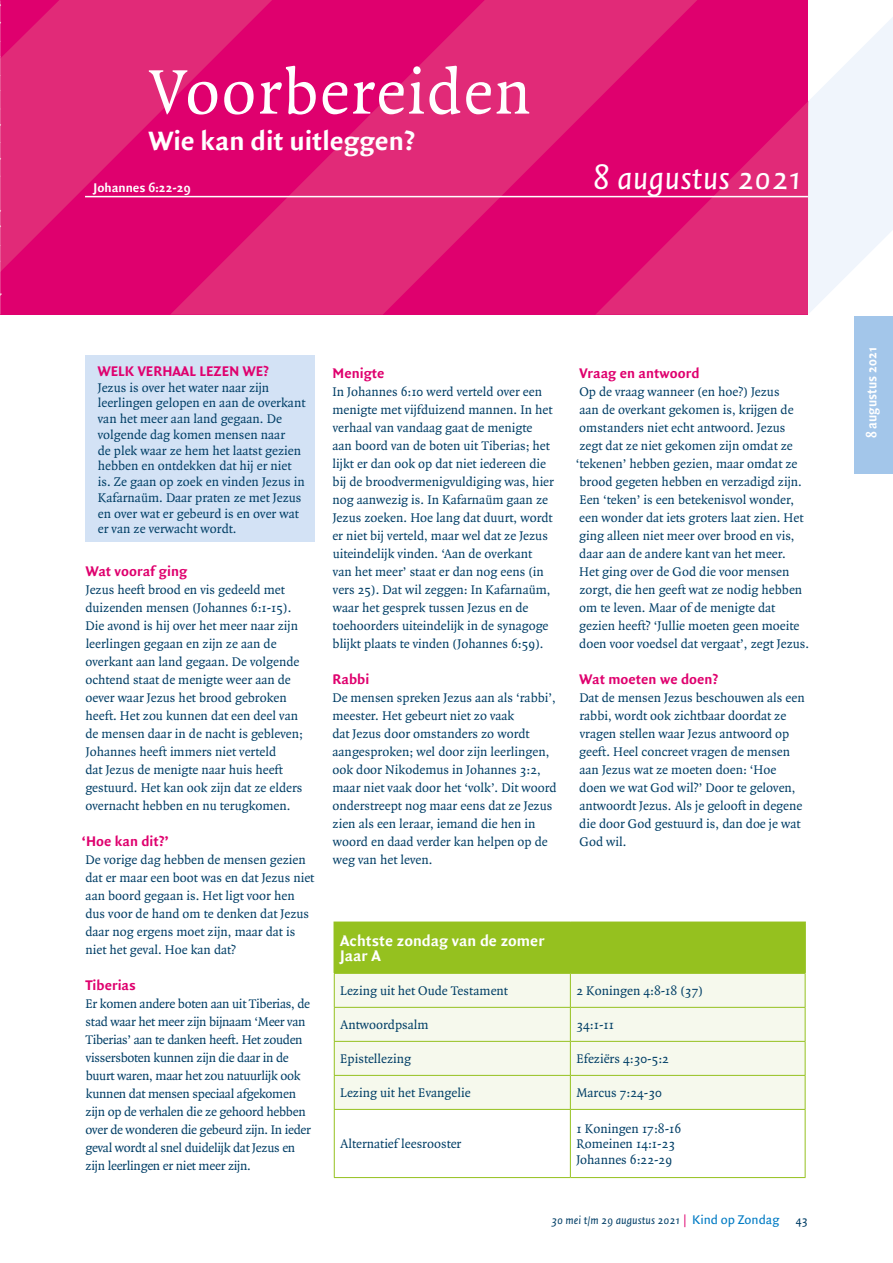
<style>
.page{position:relative;width:893px;height:1263px;background:#fff}
.page>*{position:absolute;margin:0;border:0;box-sizing:border-box;transform-origin:0 0}
.t1{font:67.5px "Quadraat";letter-spacing:.02em;color:#fff}
.t2{font:italic 34.35px "Quadraat Sans";color:#fff}
.t3{font:700 28.5px "Quadraat Sans";color:#fff}
.t4{font:700 16.5px/15.8px "Quadraat Sans";color:#fff}
.t5{font:700 15px "Quadraat Sans";color:#df006e}
.t6{font:700 15px "Quadraat Sans";color:#fff;scale:.9 1}
.t7{font:13.5px/18px "Quadraat";color:#003e66}
.t8{font:13.5px/18px "Quadraat";letter-spacing:-.02em;color:#003e66}
.t9{font:700 13.5px "Quadraat Sans";color:#fff}
.t10{font:italic 12px "Quadraat Sans";color:#003e66}
.s1{font-family:"Quadraat";font-style:normal;color:#df006e}
.s2{font-style:normal;font-size:13.5px;color:#007bc4}
.s3{font-style:normal}
</style>
<div class="page">
<div style="left:0;top:0;width:808px;height:315px;background:#df006e"></div>
<svg style="left:4px;top:0;width:166px;height:268px;fill:#e12a78"></svg>
<svg style="left:170px;top:0;width:527px;height:315px"></svg>
<svg style="left:595px;top:101px;width:213px;height:214px"></svg>
<hr style="left:85px;top:196px;width:723px;height:1px;background:#fff">
<svg style="left:808px;top:17px;width:85px;height:296px"></svg>
<div style="left:855px;top:316px;width:38px;height:158px;background:#a3c6ea"></div>
<div style="left:85px;top:355px;width:230px;height:186px;background:#d3e2f5"></div>
<svg style="left:0;top:0;width:4px;height:315px"></svg>
<div style="left:334px;top:922px;width:471px;height:51px;background:#95c11f"></div>
<div style="left:335px;top:974px;width:470px;height:135px;background:#f6f9ed"></div>
<svg style="left:569px;top:1110px;width:236px;height:67px"></svg>
<hr style="left:333px;top:921px;width:237px;height:2px;background:#95c11f">
<hr style="left:333px;top:923px;width:2px;height:50px;background:#95c11f">
<hr style="left:570px;top:921px;width:236px;height:2px;background:#95c11f">
<hr style="left:804px;top:923px;width:2px;height:50px;background:#95c11f">
<hr style="left:334px;top:973px;width:236px;height:1px;background:#95c11f">
<hr style="left:334px;top:974px;width:1px;height:33px;background:#95c11f">
<hr style="left:570px;top:973px;width:235px;height:1px;background:#95c11f">
<hr style="left:570px;top:974px;width:1px;height:33px;background:#95c11f">
<hr style="left:805px;top:974px;width:1px;height:33px;background:#95c11f">
<hr style="left:334px;top:1007px;width:236px;height:1px;background:#95c11f">
<hr style="left:334px;top:1008px;width:1px;height:33px;background:#95c11f">
<hr style="left:570px;top:1007px;width:235px;height:1px;background:#95c11f">
<hr style="left:570px;top:1008px;width:1px;height:33px;background:#95c11f">
<hr style="left:805px;top:1008px;width:1px;height:33px;background:#95c11f">
<hr style="left:334px;top:1041px;width:236px;height:1px;background:#95c11f">
<hr style="left:334px;top:1042px;width:1px;height:33px;background:#95c11f">
<hr style="left:570px;top:1041px;width:235px;height:1px;background:#95c11f">
<hr style="left:570px;top:1042px;width:1px;height:33px;background:#95c11f">
<hr style="left:805px;top:1042px;width:1px;height:33px;background:#95c11f">
<hr style="left:334px;top:1075px;width:236px;height:1px;background:#95c11f">
<hr style="left:334px;top:1076px;width:1px;height:33px;background:#95c11f">
<hr style="left:570px;top:1075px;width:235px;height:1px;background:#95c11f">
<hr style="left:570px;top:1076px;width:1px;height:33px;background:#95c11f">
<hr style="left:805px;top:1076px;width:1px;height:33px;background:#95c11f">
<hr style="left:334px;top:1109px;width:236px;height:1px;background:#95c11f">
<hr style="left:334px;top:1110px;width:1px;height:67px;background:#95c11f">
<hr style="left:570px;top:1109px;width:235px;height:1px;background:#95c11f">
<hr style="left:570px;top:1110px;width:1px;height:67px;background:#95c11f">
<hr style="left:805px;top:1110px;width:1px;height:67px;background:#95c11f">
<hr style="left:334px;top:1177px;width:236px;height:1px;background:#95c11f">
<hr style="left:570px;top:1177px;width:235px;height:1px;background:#95c11f">
<h1 class="t1" style="left:149px;top:57px;width:384px">Voorbereiden</h1>
<h3 class="t3" style="left:149px;top:124px;width:267px">Wie kan dit uitleggen?</h3>
<p class="t9" style="left:94px;top:180px;width:98px">Johannes 6:22-29</p>
<h2 class="t2" style="left:593px;top:160px;width:211px">8 augustus 2021</h2>
<p class="t5" style="left:98px;top:362px;width:173px">WELK VERHAAL LEZEN WE?</p>
<p class="t7" style="left:98px;top:380px;width:209px;line-height:15.8px">Jezus is over het water naar zijn leerlingen gelopen en aan de overkant van het meer aan land gegaan. De volgende dag komen mensen naar<br>de plek waar ze hem het laatst gezien hebben en ontdekken dat hij er niet is. Ze gaan op zoek en vinden Jezus in Kafarnaüm. Daar praten ze met Jezus en over wat er gebeurd is en over wat er van ze verwacht wordt.</p>
<p class="t5" style="left:86px;top:563px;width:103px">Wat vooraf ging</p>
<p class="t7" style="left:85px;top:581px;width:219px">Jezus heeft brood en vis gedeeld met duizenden mensen (Johannes 6:1-15).<br>Die avond is hij over het meer naar zijn leerlingen gegaan en zijn ze aan de overkant aan land gegaan. De volgende ochtend staat de menigte weer aan de oever waar Jezus het brood gebroken heeft. Het zou kunnen dat een deel van de mensen daar in de nacht is gebleven; Johannes heeft immers niet verteld<br>dat Jezus de menigte naar huis heeft gestuurd. Het kan ook zijn dat ze elders overnacht hebben en nu terugkomen.</p>
<p class="t5" style="left:82px;top:833px;width:88px">‘Hoe kan dit?’</p>
<p class="t7" style="left:85px;top:851px;width:230px">De vorige dag hebben de mensen gezien dat er maar een boot was en dat Jezus niet aan boord gegaan is. Het ligt voor hen dus voor de hand om te denken dat Jezus daar nog ergens moet zijn, maar dat is niet het geval. Hoe kan dat?</p>
<p class="t5" style="left:85px;top:977px;width:52px">Tiberias</p>
<p class="t8" style="left:85px;top:995px;width:227px">Er komen andere boten aan uit Tiberias, de stad waar het meer zijn bijnaam ‘Meer van Tiberias’ aan te danken heeft. Het zouden vissersboten kunnen zijn die daar in de buurt waren, maar het zou natuurlijk ook kunnen dat mensen speciaal afgekomen zijn op de verhalen die ze gehoord hebben over de wonderen die gebeurd zijn. In ieder geval wordt al snel duidelijk dat Jezus en zijn leerlingen er niet meer zijn.</p>
<p class="t5" style="left:333px;top:365px;width:53px">Menigte</p>
<p class="t7" style="left:332px;top:383px;width:223px">In Johannes 6:10 werd verteld over een menigte met vijfduizend mannen. In het verhaal van vandaag gaat de menigte aan boord van de boten uit Tiberias; het lijkt er dan ook op dat niet iedereen die bij de broodvermenigvuldiging was, hier nog aanwezig is. In Kafarnaüm gaan ze Jezus zoeken. Hoe lang dat duurt, wordt er niet bij verteld, maar wel dat ze Jezus uiteindelijk vinden. ‘Aan de overkant van het meer’ staat er dan nog eens (in vers 25). Dat wil zeggen: In Kafarnaüm, waar het gesprek tussen Jezus en de toehoorders uiteindelijk in de synagoge blijkt plaats te vinden (Johannes 6:59).</p>
<p class="t5" style="left:333px;top:671px;width:38px">Rabbi</p>
<p class="t7" style="left:332px;top:689px;width:226px">De mensen spreken Jezus aan als ‘rabbi’, meester. Het gebeurt niet zo vaak<br>dat Jezus door omstanders zo wordt aangesproken; wel door zijn leerlingen, ook door Nikodemus in Johannes 3:2, maar niet vaak door het ‘volk’. Dit woord onderstreept nog maar eens dat ze Jezus zien als een leraar, iemand die hen in woord en daad verder kan helpen op de weg van het leven.</p>
<p class="t5" style="left:580px;top:365px;width:121px">Vraag en antwoord</p>
<p class="t7" style="left:576px;top:383px;width:235px">Op de vraag wanneer (en hoe?) Jezus<br>aan de overkant gekomen is, krijgen de omstanders niet echt antwoord. Jezus<br>zegt dat ze niet gekomen zijn omdat ze ‘tekenen’ hebben gezien, maar omdat ze brood gegeten hebben en verzadigd zijn.<br>Een ‘teken’ is een betekenisvol wonder, een wonder dat iets groters laat zien. Het ging alleen niet meer over brood en vis, daar aan de andere kant van het meer.<br>Het ging over de God die voor mensen zorgt, die hen geeft wat ze nodig hebben om te leven. Maar of de menigte dat gezien heeft? ‘Jullie moeten geen moeite doen voor voedsel dat vergaat’, zegt Jezus.</p>
<p class="t5" style="left:580px;top:671px;width:140px">Wat moeten we doen?</p>
<p class="t7" style="left:579px;top:689px;width:227px">Dat de mensen Jezus beschouwen als een rabbi, wordt ook zichtbaar doordat ze vragen stellen waar Jezus antwoord op geeft. Heel concreet vragen de mensen aan Jezus wat ze moeten doen: ‘Hoe doen we wat God wil?’ Door te geloven, antwoordt Jezus. Als je gelooft in degene die door God gestuurd is, dan doe je wat God wil.</p>
<p class="t4" style="left:340px;top:933px;width:206px">Achtste zondag van de zomer<br>Jaar A</p>
<p class="t7" style="left:340px;top:982px;width:169px">Lezing uit het Oude Testament</p>
<p class="t7" style="left:576px;top:982px;width:128px">2 Koningen 4:8-18 (37)</p>
<p class="t7" style="left:340px;top:1016px;width:90px">Antwoordpsalm</p>
<p class="t7" style="left:576px;top:1016px;width:39px">34:1-11</p>
<p class="t7" style="left:340px;top:1050px;width:72px">Epistellezing</p>
<p class="t7" style="left:576px;top:1050px;width:94px">Efeziërs 4:30-5:2</p>
<p class="t7" style="left:340px;top:1084px;width:132px">Lezing uit het Evangelie</p>
<p class="t7" style="left:576px;top:1084px;width:87px">Marcus 7:24-30</p>
<p class="t7" style="left:340px;top:1135px;width:123px">Alternatief leesrooster</p>
<p class="t7" style="left:576px;top:1121px;width:106px;line-height:15.8px">1 Koningen 17:8-16<br>Romeinen 14:1-23<br>Johannes 6:22-29</p>
<p class="t10" style="left:551px;top:1214px;width:258px">30 mei t/m 29 augustus 2021 <span class="s1">|</span> <span class="s2">Kind op Zondag</span> <span class="s3">43</span></p>
<p class="t6" style="left:863px;top:438px;width:103px;rotate:-90deg">8 augustus 2021</p>
</div>
